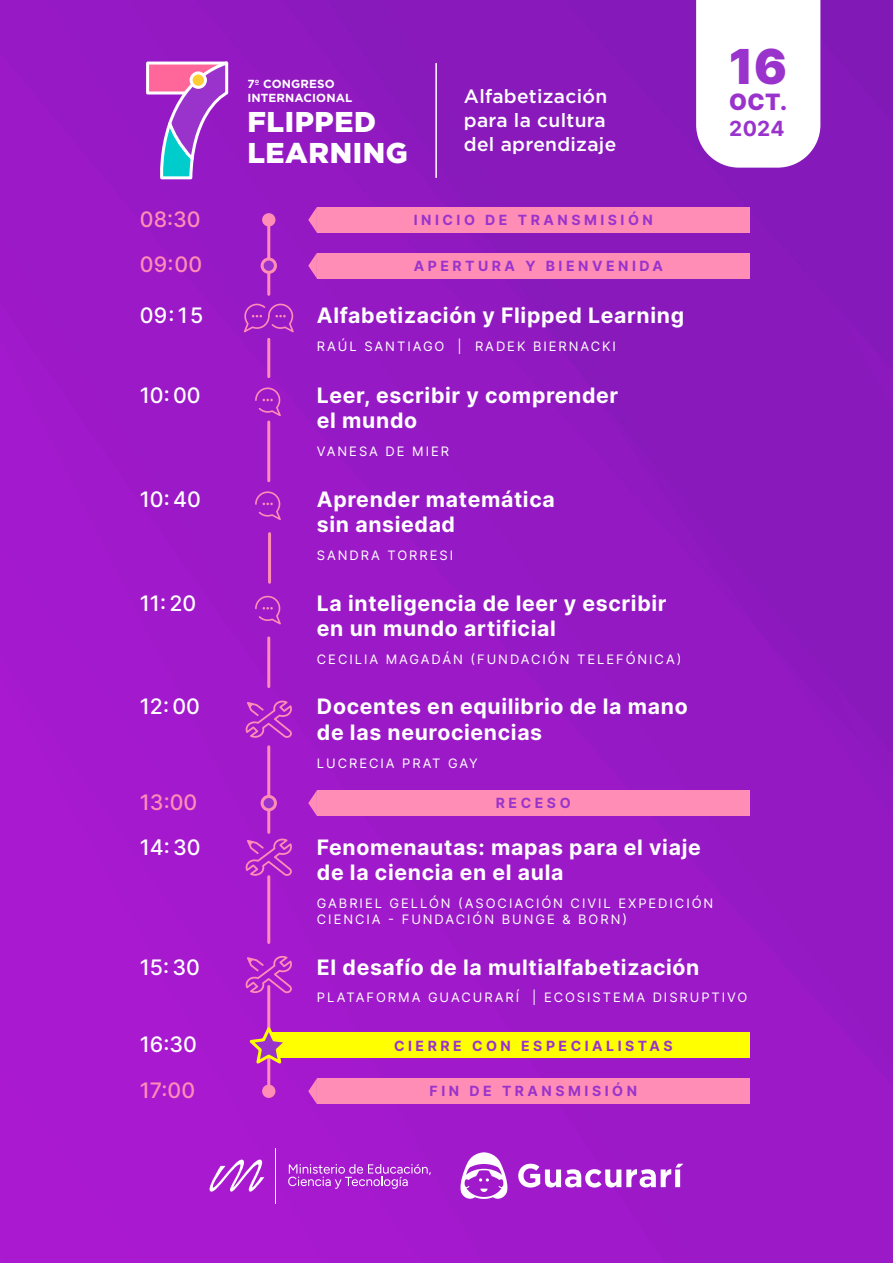
<style>
.page{position:relative;width:893px;height:1263px;background:#fff}
.page>*{position:absolute;margin:0;border:0;box-sizing:border-box;transform-origin:0 0}
.t1{font:900 48.15px "Inter";color:#93c}
.t2{font:900 28.65px/31px "Gotham Pro";letter-spacing:.02em;color:#fff}
.t3{font:900 22.5px "Inter";color:#93c}
.t4{font:700 21.3px/25.5px "Inter";letter-spacing:.03em;color:#fff}
.t5{font:500 21.3px "Inter";color:#fff}
.t6{font:500 21.3px "Inter";color:#ff8db6}
.t7{font:700 20.85px "Inter";color:#93c}
.t8{font:500 19.2px/23.7px "Gotham Pro";letter-spacing:.015em;color:#fff}
.t9{font:700 14.1px "Inter";letter-spacing:.25em;color:#93c}
.t10{font:13.05px/15.6px "Inter";letter-spacing:.15em;color:#fff}
.t11{font:700 11.7px/13.6px "Gotham Pro";letter-spacing:.01em;color:#fff}
</style>
<div class="page">
<img style="left:0;top:0;width:893px;height:1263px">
<svg style="left:145px;top:59px;width:85px;height:122px;background:#a555c9"></svg>
<div style="left:191px;top:73px;width:14px;height:14px;background:#fc3;border-radius:50%"></div>
<div style="left:190px;top:71px;width:17px;height:18px;border:3px solid #fff;border-radius:50%"></div>
<hr style="left:435px;top:63px;width:2px;height:115px;background:#fff">
<svg style="left:696px;top:0;width:124px;height:168px"></svg>
<hr style="left:275px;top:1148px;width:1px;height:55px;background:#fff">
<svg style="left:288px;top:1164px;width:143px;height:25px;background:#b543d6"></svg>
<svg style="left:210px;top:1159px;width:54px;height:33px"></svg>
<svg style="left:518px;top:1164px;width:165px;height:23px"></svg>
<svg style="left:460px;top:1152px;width:47px;height:48px"></svg>
<hr style="left:267px;top:986px;width:3px;height:105px;background:#ff8db6">
<hr style="left:267px;top:747px;width:3px;height:85px;background:#ff8db6">
<hr style="left:267px;top:877px;width:3px;height:65px;background:#ff8db6">
<div style="left:262px;top:796px;width:13px;height:14px;background:#93c;border-radius:50%"></div>
<div style="left:261px;top:795px;width:16px;height:16px;border:3px solid #ff8db6;border-radius:50%"></div>
<svg style="left:245px;top:955px;width:48px;height:38px;background:#ba35c7"></svg>
<svg style="left:245px;top:838px;width:48px;height:38px;background:#b734c6"></svg>
<svg style="left:245px;top:700px;width:48px;height:38px;background:#b533c5"></svg>
<hr style="left:267px;top:222px;width:3px;height:72px;background:#ff8db6">
<hr style="left:267px;top:339px;width:3px;height:38px;background:#ff8db6">
<hr style="left:267px;top:422px;width:3px;height:59px;background:#ff8db6">
<hr style="left:268px;top:534px;width:3px;height:48px;background:#ff8db6">
<div style="left:262px;top:259px;width:13px;height:13px;background:#93c;border-radius:50%"></div>
<div style="left:261px;top:257px;width:16px;height:17px;border:3px solid #ff8db6;border-radius:50%"></div>
<div style="left:262px;top:213px;width:13px;height:13px;background:#ff8db6;border-radius:50%"></div>
<div style="left:262px;top:1084px;width:13px;height:14px;background:#ff8db6;border-radius:50%"></div>
<svg style="left:244px;top:304px;width:50px;height:28px"></svg>
<svg style="left:255px;top:387px;width:26px;height:29px"></svg>
<svg style="left:255px;top:491px;width:26px;height:29px"></svg>
<svg style="left:255px;top:596px;width:26px;height:28px"></svg>
<hr style="left:267px;top:638px;width:3px;height:49px;background:#ff8db6">
<div style="left:317px;top:790px;width:433px;height:26px;background:#ff8db6"></div>
<div style="left:317px;top:1078px;width:433px;height:26px;background:#ff8db6"></div>
<div style="left:317px;top:207px;width:433px;height:26px;background:#ff8db6"></div>
<div style="left:317px;top:253px;width:433px;height:26px;background:#ff8db6"></div>
<div style="left:270px;top:1032px;width:480px;height:26px;background:#ff0"></div>
<svg style="left:244px;top:1024px;width:49px;height:44px"></svg>
<svg style="left:308px;top:207px;width:9px;height:26px"></svg>
<svg style="left:308px;top:253px;width:9px;height:26px"></svg>
<svg style="left:308px;top:790px;width:9px;height:26px"></svg>
<svg style="left:308px;top:1078px;width:9px;height:26px"></svg>
<p class="t11" style="left:247px;top:77px;width:107px">7º CONGRESO<br>INTERNACIONAL</p>
<h2 class="t2" style="left:247px;top:106px;width:162px">FLIPPED<br>LEARNING</h2>
<p class="t8" style="left:464px;top:84px;width:154px">Alfabetización para la cultura del aprendizaje</p>
<h1 class="t1" style="left:729px;top:29px;width:59px">16</h1>
<p class="t7" style="left:729px;top:113px;width:57px">2024</p>
<p class="t3" style="left:729px;top:85px;width:59px">OCT.</p>
<p class="t6" style="left:140px;top:204px;width:62px">08:30</p>
<p class="t6" style="left:140px;top:249px;width:64px">09:00</p>
<p class="t9" style="left:414px;top:209px;width:241px">INICIO DE TRANSMISIÓN</p>
<p class="t9" style="left:414px;top:255px;width:251px">APERTURA Y BIENVENIDA</p>
<p class="t5" style="left:140px;top:299px;width:65px">09:15</p>
<p class="t4" style="left:317px;top:302px;width:369px">Alfabetización y Flipped Learning</p>
<p class="t10" style="left:317px;top:338px;width:301px">RAÚL SANTIAGO | RADEK BIERNACKI</p>
<p class="t5" style="left:140px;top:380px;width:62px">10:00</p>
<p class="t4" style="left:317px;top:382px;width:303px">Leer, escribir y comprender el mundo</p>
<p class="t10" style="left:317px;top:443px;width:134px">VANESA DE MIER</p>
<p class="t5" style="left:140px;top:483px;width:62px">10:40</p>
<p class="t5" style="left:140px;top:587px;width:58px">11:20</p>
<p class="t5" style="left:140px;top:691px;width:62px">12:00</p>
<p class="t4" style="left:317px;top:486px;width:239px">Aprender matemática sin ansiedad</p>
<p class="t10" style="left:317px;top:547px;width:138px">SANDRA TORRESI</p>
<p class="t4" style="left:317px;top:589px;width:351px">La inteligencia de leer y escribir en un mundo artificial</p>
<p class="t10" style="left:317px;top:651px;width:366px">CECILIA MAGADÁN (FUNDACIÓN TELEFÓNICA)</p>
<p class="t4" style="left:317px;top:693px;width:372px">Docentes en equilibrio de la mano de las neurociencias</p>
<p class="t10" style="left:317px;top:755px;width:162px">LUCRECIA PRAT GAY</p>
<p class="t6" style="left:140px;top:786px;width:59px">13:00</p>
<p class="t9" style="left:496px;top:792px;width:76px">RECESO</p>
<p class="t5" style="left:140px;top:831px;width:62px">14:30</p>
<p class="t4" style="left:317px;top:833px;width:385px">Fenomenautas: mapas para el viaje de la ciencia en el aula</p>
<p class="t10" style="left:317px;top:895px;width:398px">GABRIEL GELLÓN (ASOCIACIÓN CIVIL EXPEDICIÓN<br>CIENCIA - FUNDACIÓN BUNGE &amp; BORN)</p>
<p class="t5" style="left:140px;top:951px;width:62px">15:30</p>
<p class="t4" style="left:317px;top:953px;width:384px">El desafío de la multialfabetización</p>
<p class="t10" style="left:317px;top:989px;width:432px">PLATAFORMA GUACURARÍ | ECOSISTEMA DISRUPTIVO</p>
<p class="t5" style="left:140px;top:1029px;width:59px">16:30</p>
<p class="t9" style="left:394px;top:1035px;width:280px">CIERRE CON ESPECIALISTAS</p>
<p class="t6" style="left:140px;top:1074px;width:57px">17:00</p>
<p class="t9" style="left:430px;top:1081px;width:209px">FIN DE TRANSMISIÓN</p>
</div>
